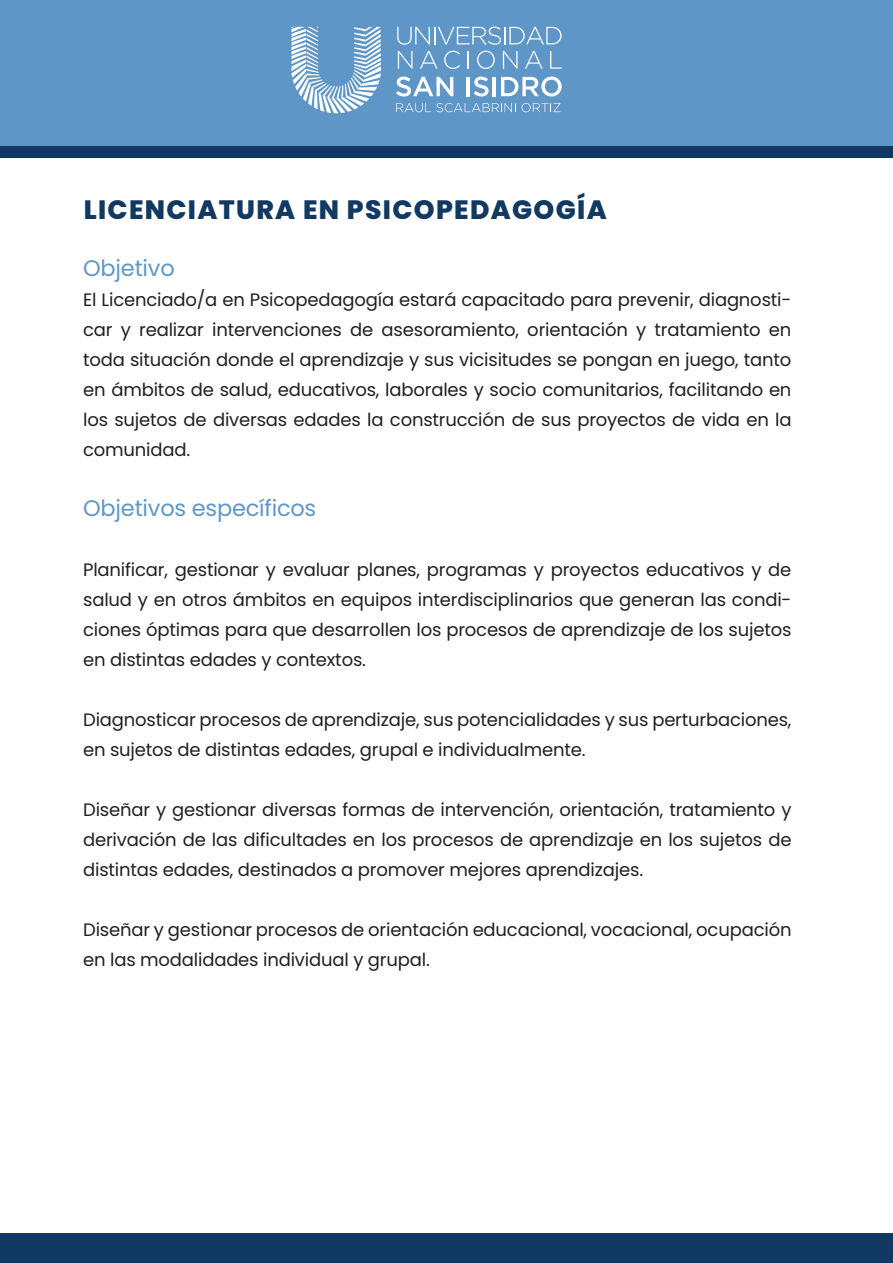
<style>
.page{position:relative;width:893px;height:1263px;background:#fff}
.page>*{position:absolute;margin:0;border:0;box-sizing:border-box;transform-origin:0 0}
.t1{font:800 26.55px "Poppins";letter-spacing:.05em;color:#113961}
.t2{font:22.5px "Poppins";letter-spacing:-.01em;color:#5f96c8}
.t3{font:18px/30px "Poppins";letter-spacing:-.01em;color:#231f20;text-align:justify}
</style>
<div class="page">
<div style="left:0;top:0;width:893px;height:147px;background:#5f96c8"></div>
<svg style="left:291px;top:27px;width:90px;height:86px"></svg>
<svg style="left:396px;top:77px;width:57px;height:19px"></svg>
<hr style="left:466px;top:77px;width:4px;height:19px;background:#fff">
<svg style="left:474px;top:77px;width:15px;height:19px"></svg>
<hr style="left:493px;top:77px;width:3px;height:19px;background:#fff">
<svg style="left:501px;top:77px;width:61px;height:20px"></svg>
<svg style="left:397px;top:27px;width:165px;height:18px"></svg>
<svg style="left:398px;top:51px;width:14px;height:18px"></svg>
<svg style="left:420px;top:51px;width:18px;height:18px"></svg>
<svg style="left:444px;top:51px;width:16px;height:18px"></svg>
<svg style="left:467px;top:51px;width:2px;height:18px"></svg>
<svg style="left:477px;top:51px;width:18px;height:18px"></svg>
<svg style="left:503px;top:51px;width:15px;height:18px"></svg>
<svg style="left:525px;top:51px;width:18px;height:18px"></svg>
<svg style="left:550px;top:51px;width:12px;height:18px"></svg>
<svg style="left:396px;top:103px;width:120px;height:9px"></svg>
<svg style="left:522px;top:103px;width:38px;height:9px"></svg>
<div style="left:0;top:1233px;width:893px;height:30px;background:#113961"></div>
<div style="left:0;top:147px;width:893px;height:11px;background:#113961"></div>
<h1 class="t1" style="left:84px;top:195px;width:525px">LICENCIATURA EN PSICOPEDAGOGÍA</h1>
<p class="t2" style="left:83px;top:255px;width:93px">Objetivo</p>
<p class="t3" style="left:83px;top:285px;width:710px">El Licenciado/a en Psicopedagogía estará capacitado para prevenir, diagnosti&shy;car y realizar intervenciones de asesoramiento, orientación y tratamiento en toda situación donde el aprendizaje y sus vicisitudes se pongan en juego, tanto en ámbitos de salud, educativos, laborales y socio comunitarios, facilitando en los sujetos de diversas edades la construcción de sus proyectos de vida en la comunidad.</p>
<p class="t2" style="left:83px;top:495px;width:235px">Objetivos específicos</p>
<p class="t3" style="left:83px;top:555px;width:710px">Planificar, gestionar y evaluar planes, programas y proyectos educativos y de salud y en otros ámbitos en equipos interdisciplinarios que generan las condi&shy;ciones óptimas para que desarrollen los procesos de aprendizaje de los sujetos en distintas edades y contextos.</p>
<p class="t3" style="left:83px;top:705px;width:710px">Diagnosticar procesos de aprendizaje, sus potencialidades y sus perturbaciones, en sujetos de distintas edades, grupal e individualmente.</p>
<p class="t3" style="left:83px;top:795px;width:710px">Diseñar y gestionar diversas formas de intervención, orientación, tratamiento y derivación de las dificultades en los procesos de aprendizaje en los sujetos de distintas edades, destinados a promover mejores aprendizajes.</p>
<p class="t3" style="left:83px;top:915px;width:710px">Diseñar y gestionar procesos de orientación educacional, vocacional, ocupación en las modalidades individual y grupal.</p>
</div>
